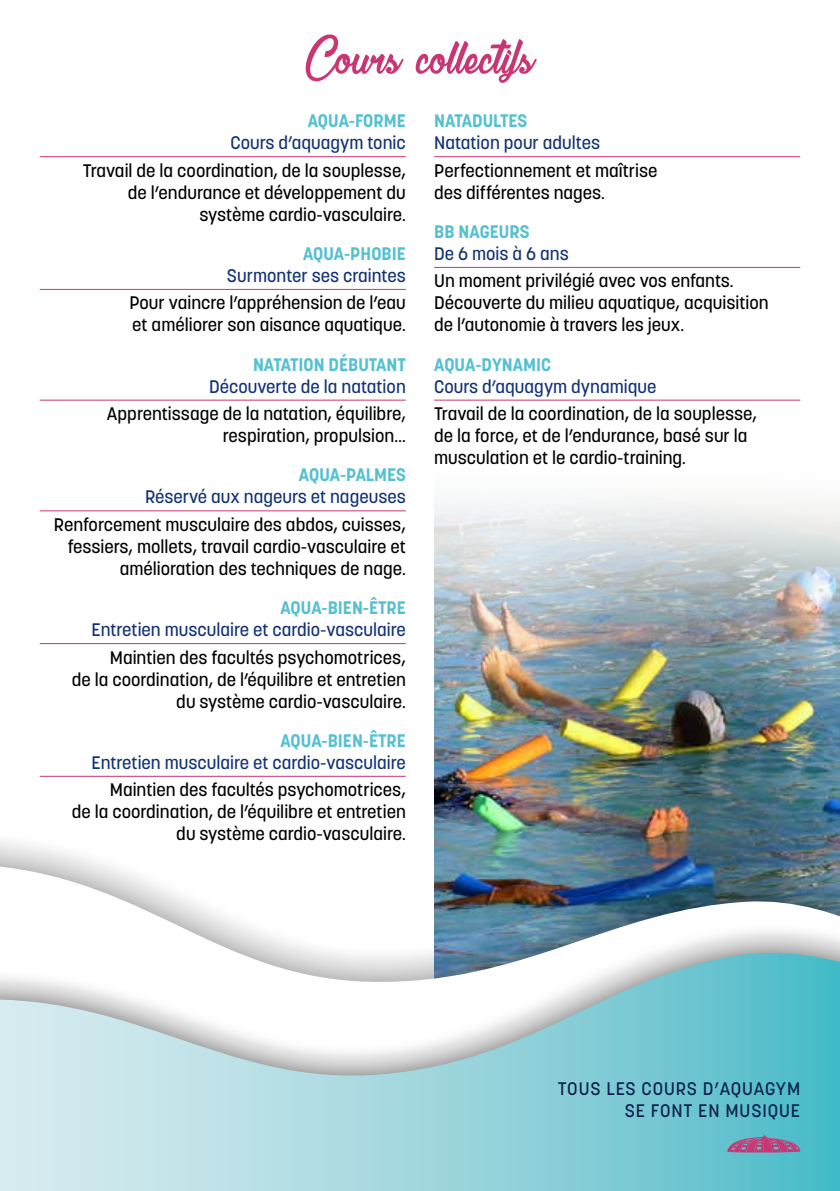
<style>
.page{position:relative;width:840px;height:1191px;background:#fff}
.page>*{position:absolute;margin:0;border:0;box-sizing:border-box;transform-origin:0 0}
.t1{font:56px "La Cithare Personal Use Only";color:#c93674}
.t2{font:500 18px/22px "Korolev";color:#000;text-align:right}
.t3{font:500 18px "Korolev";color:#123274}
.t4{font:700 18px "Korolev";color:#55c0d0}
.t5{font:500 18px/22px "Korolev";letter-spacing:.05em;color:#0e2050;text-align:right}
</style>
<div class="page">
<img style="left:434px;top:499px;width:405px;height:312px">
<hr style="left:40px;top:156px;width:365px;height:1px;background:#c93674">
<hr style="left:40px;top:289px;width:365px;height:1px;background:#c93674">
<hr style="left:40px;top:399px;width:365px;height:1px;background:#c93674">
<hr style="left:40px;top:510px;width:365px;height:1px;background:#c93674">
<hr style="left:40px;top:643px;width:365px;height:1px;background:#c93674">
<hr style="left:40px;top:776px;width:365px;height:1px;background:#c93674">
<img style="left:0;top:811px;width:839px;height:40px">
<img style="left:0;top:851px;width:839px;height:57px">
<svg style="left:141px;top:908px;width:698px;height:44px"></svg>
<svg style="left:0;top:952px;width:839px;height:239px"></svg>
<hr style="left:434px;top:156px;width:365px;height:1px;background:#c93674">
<hr style="left:434px;top:267px;width:365px;height:1px;background:#c93674">
<hr style="left:434px;top:399px;width:365px;height:1px;background:#c93674">
<svg style="left:726px;top:1135px;width:73px;height:17px"></svg>
<h1 class="t1" style="left:305px;top:29px;width:230px">Cours collectifs</h1>
<p class="t4" style="left:307px;top:109px;width:99px">AQUA-FORME</p>
<p class="t3" style="left:230px;top:131px;width:177px">Cours d’aquagym tonic</p>
<p class="t2" style="left:83px;top:159px;width:324px">Travail de la coordination, de la souplesse, de l’endurance et développement du système cardio-vasculaire.</p>
<p class="t4" style="left:303px;top:242px;width:104px">AQUA-PHOBIE</p>
<p class="t3" style="left:227px;top:264px;width:180px">Surmonter ses craintes</p>
<p class="t2" style="left:129px;top:292px;width:278px;text-align:left">Pour vaincre l’appréhension de l’eau et améliorer son aisance aquatique.</p>
<p class="t4" style="left:253px;top:353px;width:154px">NATATION DÉBUTANT</p>
<p class="t3" style="left:209px;top:375px;width:198px">Découverte de la natation</p>
<p class="t2" style="left:107px;top:403px;width:300px">Apprentissage de la natation, équilibre, respiration, propulsion…</p>
<p class="t4" style="left:299px;top:463px;width:108px">AQUA-PALMES</p>
<p class="t3" style="left:145px;top:485px;width:262px">Réservé aux nageurs et nageuses</p>
<p class="t2" style="left:54px;top:513px;width:353px">Renforcement musculaire des abdos, cuisses, fessiers, mollets, travail cardio-vasculaire et amélioration des techniques de nage.</p>
<p class="t4" style="left:280px;top:596px;width:127px">AQUA-BIEN-ÊTRE</p>
<p class="t3" style="left:91px;top:618px;width:316px">Entretien musculaire et cardio-vasculaire</p>
<p class="t2" style="left:72px;top:646px;width:335px">Maintien des facultés psychomotrices,<br>de la coordination, de l’équilibre et entretien du système cardio-vasculaire.</p>
<p class="t4" style="left:280px;top:729px;width:127px">AQUA-BIEN-ÊTRE</p>
<p class="t3" style="left:91px;top:751px;width:316px">Entretien musculaire et cardio-vasculaire</p>
<p class="t2" style="left:72px;top:779px;width:335px">Maintien des facultés psychomotrices,<br>de la coordination, de l’équilibre et entretien du système cardio-vasculaire.</p>
<p class="t4" style="left:434px;top:109px;width:94px">NATADULTES</p>
<p class="t3" style="left:434px;top:131px;width:167px">Natation pour adultes</p>
<p class="t2" style="left:434px;top:159px;width:225px;text-align:left">Perfectionnement et maîtrise des différentes nages.</p>
<p class="t4" style="left:434px;top:220px;width:97px">BB NAGEURS</p>
<p class="t3" style="left:434px;top:242px;width:136px">De 6 mois à 6 ans</p>
<p class="t2" style="left:434px;top:270px;width:336px;text-align:left">Un moment privilégié avec vos enfants.<br>Découverte du milieu aquatique, acquisition de l’autonomie à travers les jeux.</p>
<p class="t4" style="left:434px;top:353px;width:118px">AQUA-DYNAMIC</p>
<p class="t3" style="left:434px;top:375px;width:223px">Cours d’aquagym dynamique</p>
<p class="t2" style="left:434px;top:403px;width:324px;text-align:left">Travail de la coordination, de la souplesse, de la force, et de l’endurance, basé sur la musculation et le cardio-training.</p>
<p class="t5" style="left:557px;top:1078px;width:244px">TOUS LES COURS D’AQUAGYM<br>SE FONT EN MUSIQUE</p>
</div>
